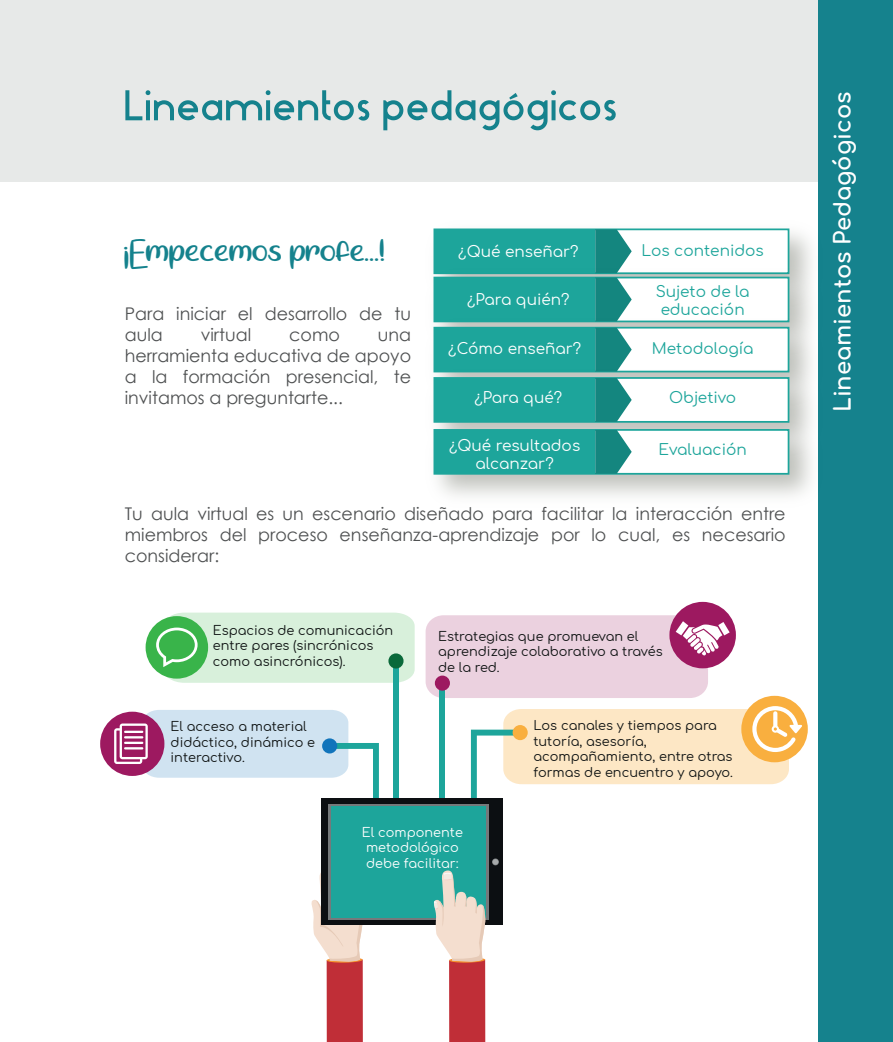
<style>
.page{position:relative;width:893px;height:1042px;background:#fff}
.page>*{position:absolute;margin:0;border:0;box-sizing:border-box;transform-origin:0 0}
.t1{font:31.5px "Springtime Sunshine";color:#15828d}
.t2{font:700 22.75px "Comfortaa";color:#fff}
.t3{font:17.5px/21px "Century Gothic";color:#4f5152;text-align:justify}
.t4{font:15.22px/18.4px "Comfortaa";color:#fff;text-align:center}
.t5{font:15.22px/18.4px "Comfortaa";color:#1da59b;text-align:center}
.t6{font:12.95px/15.4px "Comfortaa";color:#0f1313}
.t7{font:12.95px/15.4px "Comfortaa";color:#fff;text-align:center}
</style>
<div class="page">
<div style="left:0;top:0;width:893px;height:181px;background:#e7e9e8"></div>
<div style="left:819px;top:0;width:74px;height:1042px;background:#15828d"></div>
<svg style="left:125px;top:90px;width:245px;height:31px"></svg>
<svg style="left:383px;top:90px;width:233px;height:40px"></svg>
<img style="left:789px;top:214px;width:30px;height:149px">
<div style="left:433px;top:228px;width:356px;height:46px;background:#fff;border:2px solid #1da59b"></div>
<div style="left:434px;top:229px;width:161px;height:44px;background:#1da59b"></div>
<img style="left:433px;top:263px;width:386px;height:98px">
<div style="left:433px;top:277px;width:356px;height:45px;background:#fff;border:2px solid #1da59b"></div>
<div style="left:434px;top:277px;width:161px;height:44px;background:#1da59b"></div>
<svg style="left:595px;top:229px;width:37px;height:92px"></svg>
<div style="left:433px;top:327px;width:356px;height:45px;background:#fff;border:2px solid #1da59b"></div>
<div style="left:434px;top:328px;width:161px;height:43px;background:#1da59b"></div>
<svg style="left:595px;top:328px;width:37px;height:35px"></svg>
<img style="left:433px;top:363px;width:386px;height:52px">
<div style="left:433px;top:377px;width:356px;height:46px;background:#fff;border:2px solid #1da59b"></div>
<div style="left:434px;top:378px;width:161px;height:44px;background:#1da59b"></div>
<svg style="left:595px;top:378px;width:37px;height:37px"></svg>
<img style="left:433px;top:415px;width:386px;height:98px">
<div style="left:433px;top:429px;width:356px;height:46px;background:#fff;border:2px solid #1da59b"></div>
<div style="left:434px;top:430px;width:161px;height:44px;background:#1da59b"></div>
<svg style="left:595px;top:430px;width:37px;height:44px"></svg>
<div style="left:426px;top:616px;width:281px;height:81px;background:#ebd1df;border-radius:16px"></div>
<div style="left:426px;top:615px;width:282px;height:83px;border:2px solid #9d1960;border-radius:16px"></div>
<div style="left:393px;top:660px;width:6px;height:151px;background:#1da59b"></div>
<div style="left:439px;top:683px;width:6px;height:150px;background:#1da59b"></div>
<div style="left:436px;top:676px;width:13px;height:14px;background:#9d1960;border-radius:50%"></div>
<div style="left:435px;top:675px;width:15px;height:16px;border:2px solid #9d1960;border-radius:50%"></div>
<svg style="left:311px;top:873px;width:52px;height:169px"></svg>
<div style="left:321px;top:798px;width:182px;height:127px;background:#0c0f12"></div>
<svg style="left:328px;top:804px;width:161px;height:115px"></svg>
<svg style="left:493px;top:859px;width:5px;height:6px"></svg>
<div style="left:331px;top:806px;width:155px;height:111px;background:#1da59b"></div>
<svg style="left:431px;top:870px;width:55px;height:172px"></svg>
<div style="left:146px;top:616px;width:62px;height:62px;background:#39b44a;border-radius:50%"></div>
<div style="left:101px;top:712px;width:63px;height:63px;background:#9d1960;border-radius:50%"></div>
<svg style="left:156px;top:612px;width:259px;height:71px"></svg>
<div style="left:670px;top:603px;width:65px;height:64px;background:#9d1960;border-radius:50%"></div>
<div style="left:669px;top:602px;width:67px;height:66px;border:2px solid #9d1960;border-radius:50%"></div>
<div style="left:742px;top:697px;width:65px;height:64px;background:#f9af3f;border-radius:50%"></div>
<div style="left:741px;top:696px;width:67px;height:66px;border:2px solid #f9af3f;border-radius:50%"></div>
<svg style="left:676px;top:621px;width:54px;height:35px"></svg>
<svg style="left:114px;top:710px;width:265px;height:129px"></svg>
<svg style="left:471px;top:706px;width:331px;height:120px"></svg>
<h1 class="t1" style="left:124px;top:232px;width:263px">¡Empecemos profe...!</h1>
<h3 class="t3" style="left:125px;top:303px;width:288px">Para iniciar el desarrollo de tu aula</h3>
<h3 class="t3" style="left:201px;top:324px;width:52px">virtual</h3>
<h3 class="t3" style="left:289px;top:324px;width:52px">como</h3>
<h3 class="t3" style="left:125px;top:324px;width:288px;text-indent:253px">una herramienta educativa de apoyo a la formación presencial, te invitamos a preguntarte...</h3>
<p class="t4" style="left:458px;top:240px;width:122px">¿Qué enseñar?</p>
<p class="t5" style="left:641px;top:239px;width:124px">Los contenidos</p>
<p class="t4" style="left:467px;top:288px;width:104px">¿Para quién?</p>
<p class="t5" style="left:656px;top:280px;width:95px">Sujeto de la educación</p>
<p class="t4" style="left:448px;top:337px;width:134px">¿Cómo enseñar?</p>
<p class="t5" style="left:652px;top:337px;width:103px">Metodología</p>
<p class="t4" style="left:475px;top:386px;width:89px">¿Para qué?</p>
<p class="t5" style="left:669px;top:386px;width:69px">Objetivo</p>
<p class="t4" style="left:449px;top:434px;width:133px">¿Qué resultados alcanzar?</p>
<p class="t5" style="left:658px;top:438px;width:90px">Evaluación</p>
<h3 class="t3" style="left:125px;top:502px;width:662px">Tu aula virtual es un escenario diseñado para facilitar la interacción entre miembros del proceso enseñanza-aprendizaje por lo cual, es necesario considerar:</h3>
<p class="t6" style="left:213px;top:620px;width:182px">Espacios de comunicación entre pares (sincrónicos como asincrónicos).</p>
<p class="t6" style="left:438px;top:626px;width:226px">Estrategias que promuevan el aprendizaje colaborativo a través de la red.</p>
<p class="t6" style="left:171px;top:717px;width:146px">El acceso a material didáctico, dinámico e interactivo.</p>
<p class="t6" style="left:533px;top:716px;width:201px">Los canales y tiempos para tutoría, asesoría, acompañamiento, entre otras formas de encuentro y apoyo.</p>
<p class="t7" style="left:362px;top:822px;width:103px">El componente metodológico debe facilitar:</p>
<h2 class="t2" style="left:821px;top:412px;width:322px;rotate:-90deg">Lineamientos Pedagógicos</h2>
</div>
